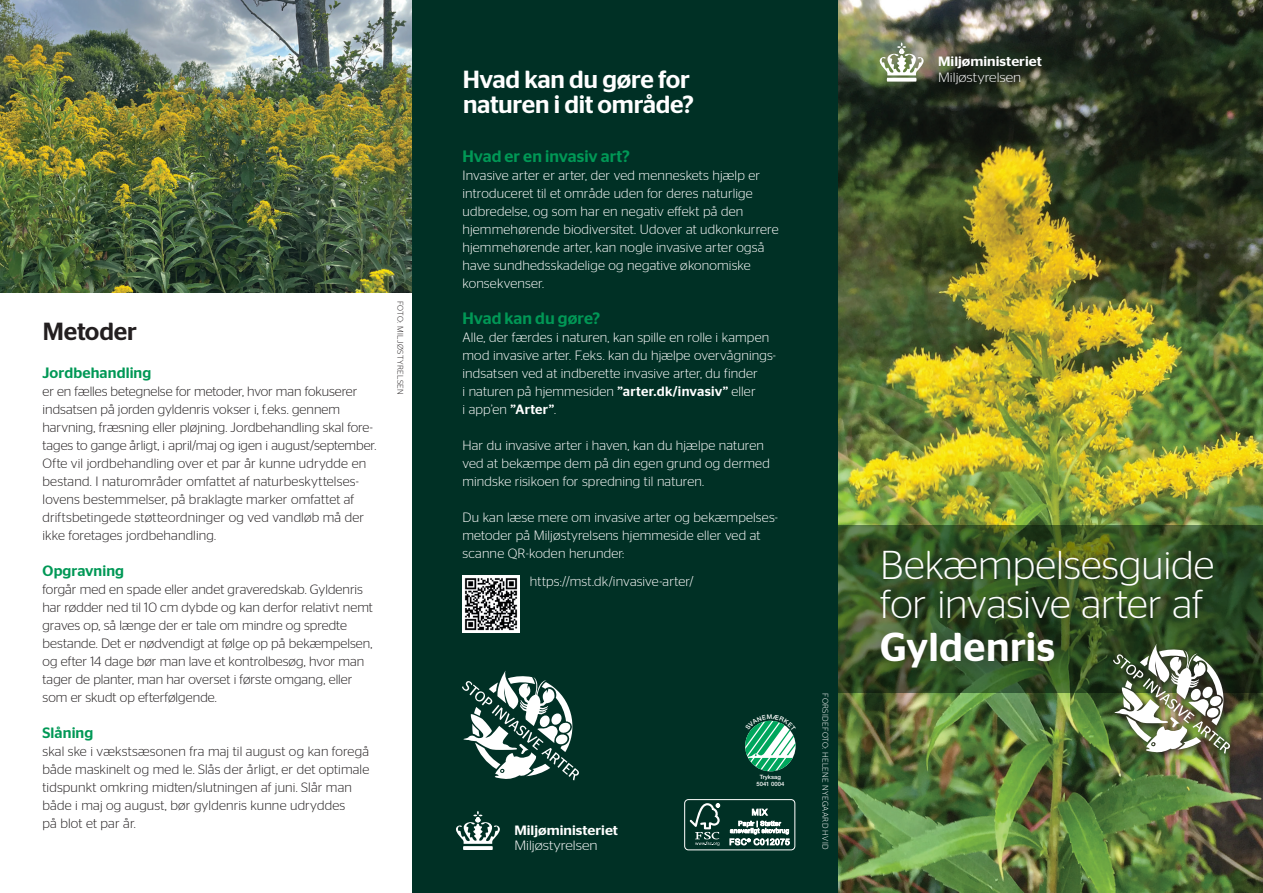
<style>
.page{position:relative;width:1263px;height:893px;background:#fff}
.page>*{position:absolute;margin:0;border:0;box-sizing:border-box;transform-origin:0 0}
.t1{font:300 40.35px/39px "Stag Sans";color:#fff}
.t2{font:500 40.35px "Stag Sans";letter-spacing:.01em;color:#fff}
.Rubrik{font:500 24.75px/24.8px "Stag Sans";letter-spacing:-.01em;color:#fff}
.Rubrik-2{font:500 24.75px "Stag Sans";letter-spacing:-.01em;color:#231f20}
.Mellemrubrik_GRØN{font:500 16.5px "Stag Sans";letter-spacing:.005em;color:#009856}
.Mellemrubrik_GRØN-2{font:500 15px "Stag Sans";letter-spacing:.005em;color:#009856}
.Mellemrubrik_GRØN-3{font:300 13.5px/18px "Stag Sans";letter-spacing:.005em;color:#231f20}
.MINK_Brød_9_5_12_5{font:300 13.5px/18px "Stag Sans";letter-spacing:.01em;color:#fff}
.t3{font:500 13.5px/15.5px "Stag Sans";color:#fff;scale:1.08 1}
.Mellemrubrik_GRØN-4{font:300 13.5px "Stag Sans";letter-spacing:.01em;color:#fff}
.MINK_Brød_9_5_12_5-2{font:300 8.25px "Stag Sans";letter-spacing:.04em;color:#fff}
.MINK_Brød_9_5_12_5-3{font:300 8.25px "Stag Sans";letter-spacing:.04em;color:#231f20}
.t4{font:500 5.85px/7.1px "Helvetica Neue LT Std";color:#fff;text-align:center}
.s1{font-weight:500}
.s2{font-weight:300}
</style>
<div class="page">
<img style="left:0;top:0;width:412px;height:292px">
<img style="left:838px;top:0;width:425px;height:893px">
<svg style="left:838px;top:525px;width:425px;height:168px;background:#324c24"></svg>
<div style="left:864px;top:532px;width:367px;height:153px;background:#231f20;opacity:.65"></div>
<svg style="left:880px;top:43px;width:44px;height:39px"></svg>
<div style="left:412px;top:0;width:426px;height:893px;background:#003025"></div>
<svg style="left:1107px;top:640px;width:133px;height:123px;background:#45582b"></svg>
<img style="left:1113px;top:644px;width:117px;height:110px">
<img style="left:462px;top:575px;width:58px;height:58px">
<div style="left:684px;top:799px;width:111px;height:51px;border:1px solid #fff;border-radius:4px"></div>
<svg style="left:690px;top:803px;width:30px;height:43px"></svg>
<svg style="left:730px;top:808px;width:60px;height:37px"></svg>
<svg style="left:456px;top:811px;width:44px;height:39px"></svg>
<svg style="left:462px;top:671px;width:117px;height:109px"></svg>
<svg style="left:745px;top:720px;width:51px;height:51px"></svg>
<p class="Rubrik-2" style="left:43px;top:317px;width:95px">Metoder</p>
<p class="Mellemrubrik_GRØN-2" style="left:43px;top:364px;width:110px">Jordbehandling</p>
<p class="Mellemrubrik_GRØN-3" style="left:43px;top:382px;width:335px">er en fælles betegnelse for metoder, hvor man fokuserer indsatsen på jorden gyldenris vokser i, f.eks. gennem harvning, fræsning eller pløjning. Jordbehandling skal fore&shy;tages to gange årligt, i april/maj og igen i august/september.<br>Ofte vil jordbehandling over et par år kunne udrydde en bestand. I naturområder omfattet af naturbeskyttelses&shy;lovens bestemmelser, på braklagte marker omfattet af driftsbetingede støtteordninger og ved vandløb må der ikke foretages jordbehandling.</p>
<p class="Mellemrubrik_GRØN-2" style="left:43px;top:562px;width:83px">Opgravning</p>
<p class="Mellemrubrik_GRØN-3" style="left:43px;top:580px;width:332px">forgår med en spade eller andet graveredskab. Gyldenris har rødder ned til 10 cm dybde og kan derfor relativt nemt graves op, så længe der er tale om mindre og spredte bestande. Det er nødvendigt at følge op på bekæmpelsen, og efter 14 dage bør man lave et kontrolbesøg, hvor man tager de planter, man har overset i første omgang, eller som er skudt op efterfølgende.</p>
<p class="Mellemrubrik_GRØN-2" style="left:43px;top:724px;width:52px">Slåning</p>
<p class="Mellemrubrik_GRØN-3" style="left:43px;top:742px;width:328px">skal ske i vækstsæsonen fra maj til august og kan foregå både maskinelt og med le. Slås der årligt, er det optimale tidspunkt omkring midten/slutningen af juni. Slår man både i maj og august, bør gyldenris kunne udryddes<br>på blot et par år.</p>
<p class="MINK_Brød_9_5_12_5-3" style="left:405px;top:301px;width:95px;rotate:90deg">FOTO: MILJØSTYRELSEN</p>
<p class="Rubrik" style="left:463px;top:67px;width:232px">Hvad kan du gøre for naturen i dit område?</p>
<p class="Mellemrubrik_GRØN" style="left:462px;top:147px;width:169px">Hvad er en invasiv art?</p>
<p class="MINK_Brød_9_5_12_5" style="left:462px;top:166px;width:318px">Invasive arter er arter, der ved menneskets hjælp er introduceret til et område uden for deres naturlige udbredelse, og som har en negativ effekt på den hjemmehørende biodiversitet. Udover at udkonkurrere hjemmehørende arter, kan nogle invasive arter også have sundhedsskadelige og negative økonomiske konsekvenser.</p>
<p class="Mellemrubrik_GRØN" style="left:462px;top:309px;width:139px">Hvad kan du gøre?</p>
<p class="MINK_Brød_9_5_12_5" style="left:462px;top:328px;width:315px">Alle, der færdes i naturen, kan spille en rolle i kampen mod invasive arter. F.eks. kan du hjælpe overvågnings&shy;indsatsen ved at indberette invasive arter, du finder<br>i naturen på hjemmesiden <span class="s1">”arter.dk/invasiv”</span> eller<br>i app’en <span class="s1">”Arter”</span>.</p>
<p class="MINK_Brød_9_5_12_5" style="left:462px;top:436px;width:309px">Har du invasive arter i haven, kan du hjælpe naturen ved at bekæmpe dem på din egen grund og dermed mindske risikoen for spredning til naturen.</p>
<p class="MINK_Brød_9_5_12_5" style="left:462px;top:508px;width:317px">Du kan læse mere om invasive arter og bekæmpelses&shy;metoder på Miljøstyrelsens hjemmeside eller ved at scanne QR-koden herunder:</p>
<p class="Mellemrubrik_GRØN-4" style="left:530px;top:574px;width:165px">https://mst.dk/invasive-arter/</p>
<p class="t3" style="left:514px;top:822px;width:98px">Miljøministeriet<br><span class="s2">Miljøstyrelsen</span></p>
<p class="t4" style="left:756px;top:774px;width:29px">Tryksag<br>5041 0004</p>
<p class="MINK_Brød_9_5_12_5-2" style="left:830px;top:693px;width:158px;rotate:90deg">FORSIDEFOTO: HELENE NYEGAARD HVID</p>
<p class="t3" style="left:938px;top:54px;width:98px">Miljøministeriet<br><span class="s2">Miljøstyrelsen</span></p>
<p class="t1" style="left:880px;top:544px;width:336px">Bekæmpelsesguide for invasive arter af</p>
<p class="t2" style="left:880px;top:624px;width:177px">Gyldenris</p>
</div>
